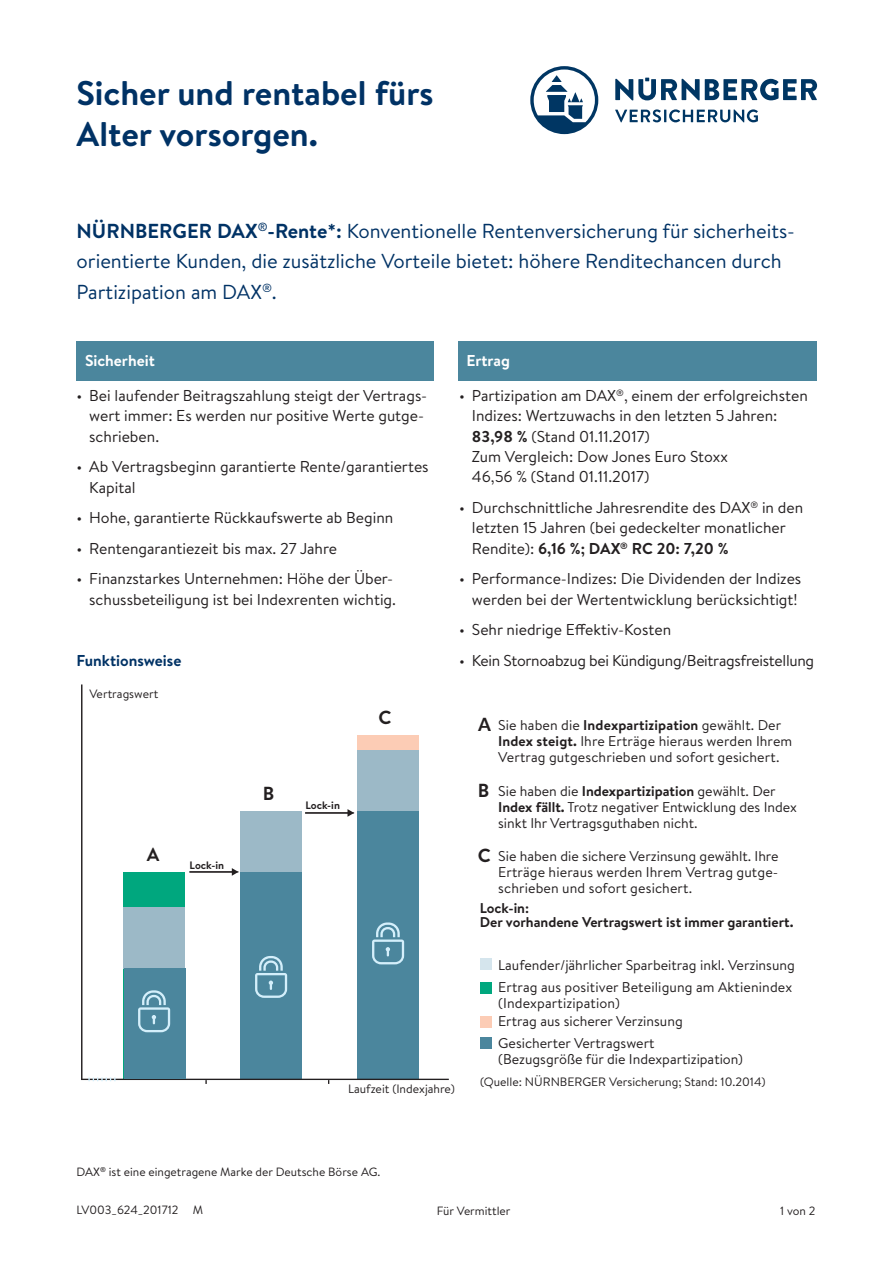
<style>
.page{position:relative;width:893px;height:1263px;background:#fff}
.page>*{position:absolute;margin:0;border:0;box-sizing:border-box;transform-origin:0 0}
.t1{font:700 34.2px/40.8px "Brandon Text";color:#003265}
.t2{font:20.25px/30.6px "Brandon Text";color:#003265}
.t3{font:700 18.9px "Brandon Text";color:#231f20}
.t4{font:700 18.9px "Compatil Fact LT Pro";color:#231f20}
.t5{font:15.75px/20.4px "Brandon Text";color:#231f20}
.t6{font:15.75px "Brandon Text";letter-spacing:-.02em;color:#231f20}
.t7{font:700 15.75px "Brandon Text";color:#fff}
.t8{font:700 15.75px "Brandon Text";color:#003265}
.t9{font:14.1px/16.2px "Brandon Text";color:#231f20}
.t10{font:700 14.1px/13.5px "Brandon Text";color:#231f20}
.t11{font:12.15px "Brandon Text";color:#231f20}
.t12{font:12px "Brandon Text";color:#231f20}
.t13{font:700 10.8px "Brandon Text";color:#231f20}
.s1{font-weight:700}
</style>
<div class="page">
<div style="left:77px;top:341px;width:357px;height:39px;background:#4b869d"></div>
<div style="left:458px;top:341px;width:358px;height:39px;background:#4b869d"></div>
<svg style="left:615px;top:78px;width:202px;height:22px"></svg>
<svg style="left:615px;top:109px;width:143px;height:13px"></svg>
<svg style="left:530px;top:66px;width:68px;height:68px"></svg>
<div style="left:124px;top:872px;width:61px;height:207px;background:#00a77e"></div>
<div style="left:124px;top:907px;width:61px;height:62px;background:#9cb9c7"></div>
<div style="left:241px;top:811px;width:61px;height:268px;background:#9cb9c7"></div>
<div style="left:357px;top:735px;width:62px;height:337px;background:#fcccb5"></div>
<div style="left:357px;top:750px;width:62px;height:329px;background:#9cb9c7"></div>
<div style="left:241px;top:872px;width:61px;height:207px;background:#4b869d"></div>
<div style="left:357px;top:812px;width:62px;height:267px;background:#4b869d"></div>
<hr style="left:81px;top:685px;width:1px;height:394px;background:#231f20">
<hr style="left:189px;top:871px;width:44px;height:2px;background:#231f20">
<svg style="left:232px;top:868px;width:6px;height:8px"></svg>
<hr style="left:305px;top:812px;width:44px;height:2px;background:#231f20">
<svg style="left:347px;top:809px;width:7px;height:8px"></svg>
<hr style="left:82px;top:1079px;width:366px;height:1px;background:#231f20">
<svg style="left:88px;top:1077px;width:28px;height:4px"></svg>
<div style="left:480px;top:982px;width:11px;height:11px;background:#00a77e"></div>
<div style="left:480px;top:959px;width:11px;height:11px;background:#d5e5ed"></div>
<div style="left:480px;top:1016px;width:11px;height:12px;background:#fcccb5"></div>
<div style="left:480px;top:1038px;width:11px;height:11px;background:#4b869d"></div>
<svg style="left:255px;top:956px;width:32px;height:42px"></svg>
<svg style="left:372px;top:922px;width:32px;height:42px"></svg>
<div style="left:124px;top:969px;width:61px;height:110px;background:#4b869d"></div>
<svg style="left:138px;top:990px;width:32px;height:42px"></svg>
<h1 class="t1" style="left:77px;top:77px;width:359px">Sicher und rentabel fürs<br>Alter vorsorgen.</h1>
<p class="t2" style="left:77px;top:218px;width:720px"><span class="s1">NÜRNBERGER DAX</span><sup>®</sup><span class="s1">-Rente*:</span> Konventionelle Rentenversicherung für sicherheits&shy;orientierte Kunden, die zusätzliche Vorteile bietet: höhere Renditechancen durch<br>Partizipation am DAX<sup>®</sup>.</p>
<p class="t7" style="left:85px;top:355px;width:71px">Sicherheit</p>
<p class="t7" style="left:466px;top:355px;width:45px">Ertrag</p>
<p class="t5" style="left:89px;top:387px;width:339px;text-indent:-13px">• Bei laufender Beitragszahlung steigt der Vertrags&shy;wert immer: Es werden nur positive Werte gutge&shy;schrieben.</p>
<p class="t5" style="left:89px;top:458px;width:341px;text-indent:-13px">• Ab Vertragsbeginn garantierte Rente/garantiertes<br>Kapital</p>
<p class="t5" style="left:77px;top:509px;width:318px">• Hohe, garantierte Rückkaufswerte ab Beginn</p>
<p class="t5" style="left:77px;top:540px;width:262px">• Rentengarantiezeit bis max. 27 Jahre</p>
<p class="t5" style="left:77px;top:570px;width:321px;text-align:right">• Finanzstarkes Unternehmen: Höhe der Über&shy;schussbeteiligung ist bei Indexrenten wichtig.</p>
<p class="t8" style="left:77px;top:655px;width:106px">Funktionsweise</p>
<p class="t11" style="left:89px;top:689px;width:70px">Vertragswert</p>
<p class="t5" style="left:472px;top:387px;width:337px;text-indent:-13px">• Partizipation am DAX<sup>®</sup>, einem der erfolgreichsten Indizes: Wertzuwachs in den letzten 5 Jahren:<br><span class="s1">83,98 %</span> (Stand 01.11.2017)<br>Zum Vergleich: Dow Jones Euro Stoxx<br>46,56 % (Stand 01.11.2017)</p>
<p class="t5" style="left:472px;top:499px;width:333px;text-indent:-13px">• Durchschnittliche Jahresrendite des DAX<sup>®</sup> in den letzten 15 Jahren (bei gedeckelter monatlicher<br>Rendite): <span class="s1">6,16 %; DAX</span><sup>®</sup> <span class="s1">RC 20: 7,20 %</span></p>
<p class="t5" style="left:459px;top:570px;width:344px;text-align:center">• Performance-Indizes: Die Dividenden der Indizes werden bei der Wertentwicklung berücksichtigt!</p>
<p class="t5" style="left:459px;top:621px;width:213px">• Sehr niedrige Effektiv-Kosten</p>
<p class="t6" style="left:459px;top:655px;width:356px">• Kein Stornoabzug bei Kündigung/Beitragsfreistellung</p>
<p class="t3" style="left:147px;top:848px;width:14px">A</p>
<p class="t13" style="left:190px;top:861px;width:36px">Lock-in</p>
<p class="t3" style="left:263px;top:786px;width:13px">B</p>
<p class="t13" style="left:305px;top:801px;width:36px">Lock-in</p>
<p class="t3" style="left:379px;top:711px;width:14px">C</p>
<p class="t4" style="left:478px;top:713px;width:15px">A</p>
<p class="t9" style="left:498px;top:718px;width:296px">Sie haben die <span class="s1">Indexpartizipation</span> gewählt. Der<br><span class="s1">Index steigt.</span> Ihre Erträge hieraus werden Ihrem<br>Vertrag gutgeschrieben und sofort gesichert.</p>
<p class="t9" style="left:498px;top:784px;width:300px">Sie haben die <span class="s1">Indexpartizipation</span> gewählt. Der<br><span class="s1">Index fällt.</span> Trotz negativer Entwicklung des Index sinkt Ihr Vertragsguthaben nicht.</p>
<p class="t9" style="left:498px;top:849px;width:282px;text-align:justify">Sie haben die sichere Verzinsung gewählt. Ihre Erträge hieraus werden Ihrem Vertrag gutge&shy;schrieben und sofort gesichert.</p>
<p class="t10" style="left:480px;top:903px;width:315px">Lock-in:<br>Der vorhandene Vertragswert ist immer garantiert.</p>
<p class="t3" style="left:478px;top:784px;width:13px">B</p>
<p class="t3" style="left:478px;top:848px;width:14px">C</p>
<p class="t11" style="left:348px;top:1084px;width:108px">Laufzeit (Indexjahre)</p>
<p class="t9" style="left:498px;top:958px;width:298px">Laufender/jährlicher Sparbeitrag inkl. Verzinsung</p>
<p class="t9" style="left:498px;top:980px;width:295px">Ertrag aus positiver Beteiligung am Aktienindex (Indexpartizipation)</p>
<p class="t9" style="left:498px;top:1012px;width:186px;line-height:21.6px">Ertrag aus sicherer Verzinsung<br>Gesicherter Vertragswert</p>
<p class="t9" style="left:498px;top:1052px;width:246px">(Bezugsgröße für die Indexpartizipation)</p>
<p class="t11" style="left:480px;top:1078px;width:287px">(Quelle: NÜRNBERGER Versicherung; Stand: 10.2014)</p>
<p class="t12" style="left:77px;top:1167px;width:305px">DAX<sup>®</sup> ist eine eingetragene Marke der Deutsche Börse AG.</p>
<p class="t12" style="left:77px;top:1206px;width:128px">LV003_624_201712 M</p>
<p class="t12" style="left:437px;top:1207px;width:75px">Für Vermittler</p>
<p class="t12" style="left:780px;top:1207px;width:37px">1 von 2</p>
</div>
